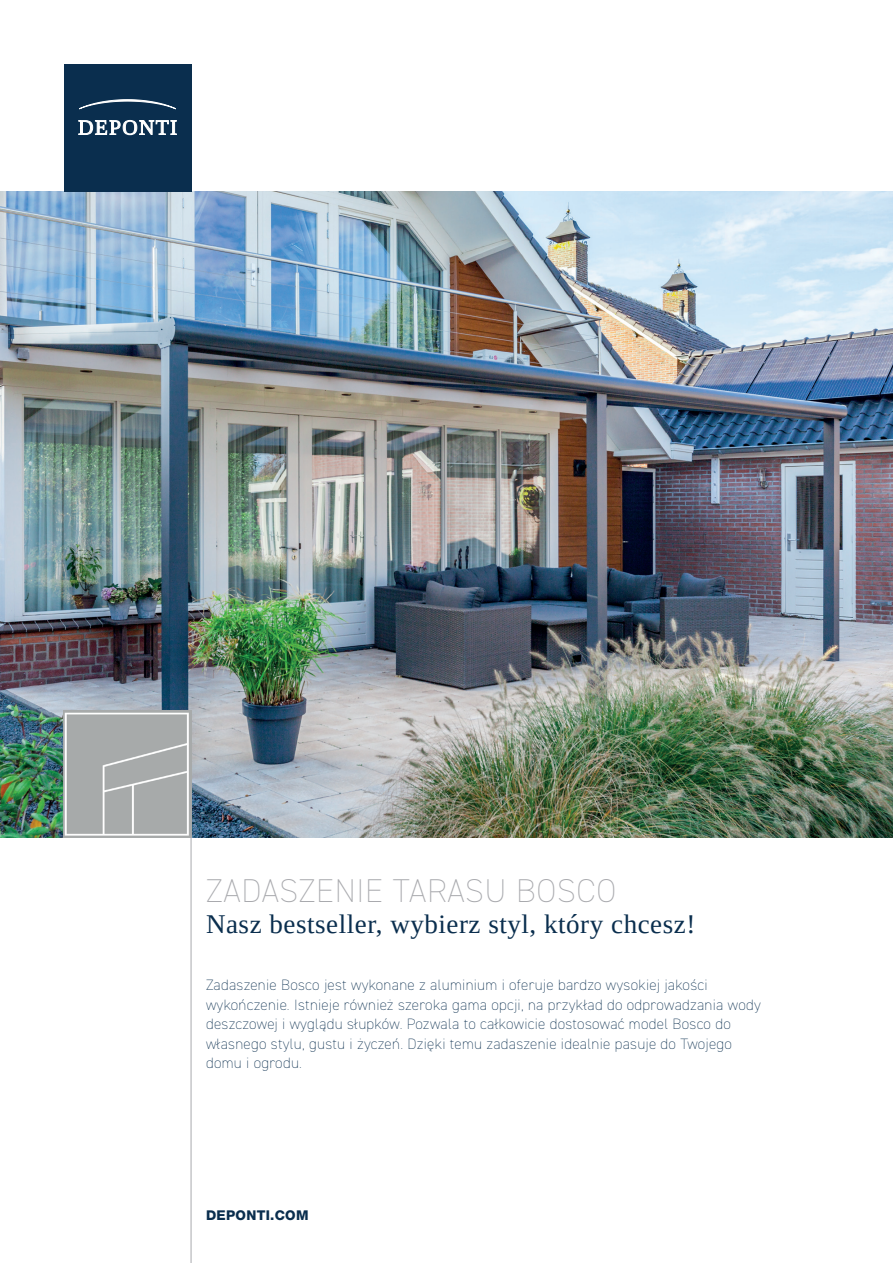
<style>
.page{position:relative;width:893px;height:1263px;background:#fff}
.page>*{position:absolute;margin:0;border:0;box-sizing:border-box;transform-origin:0 0}
.t1{font:200 33px "DIN2014";letter-spacing:.02em;color:#a8a9ad}
.t2{font:27px "Tinos";letter-spacing:.02em;color:#0a2e4e}
.t3{font:200 15px/19.5px "DIN2014";letter-spacing:.02em;color:#0a2e4e}
.t4{font:800 13.5px "Helvetica Neue LT Std";letter-spacing:.02em;color:#0a2e4e}
</style>
<div class="page">
<img style="left:0;top:191px;width:893px;height:647px">
<div style="left:64px;top:64px;width:127px;height:127px;background:#0a2e4e"></div>
<svg style="left:78px;top:120px;width:99px;height:15px"></svg>
<svg style="left:79px;top:99px;width:97px;height:11px"></svg>
<svg style="left:190px;top:837px;width:703px;height:426px"></svg>
<img style="left:64px;top:710px;width:127px;height:128px">
<h1 class="t1" style="left:206px;top:870px;width:412px">ZADASZENIE TARASU BOSCO</h1>
<h2 class="t2" style="left:206px;top:906px;width:491px">Nasz bestseller, wybierz styl, który chcesz!</h2>
<p class="t3" style="left:206px;top:975px;width:556px">Zadaszenie Bosco jest wykonane z aluminium i oferuje bardzo wysokiej jakości wykończenie. Istnieje również szeroka gama opcji, na przykład do odprowadzania wody deszczowej i wyglądu słupków. Pozwala to całkowicie dostosować model Bosco do własnego stylu, gustu i życzeń. Dzięki temu zadaszenie idealnie pasuje do Twojego domu i ogrodu.</p>
<p class="t4" style="left:206px;top:1207px;width:104px">DEPONTI.COM</p>
</div>
